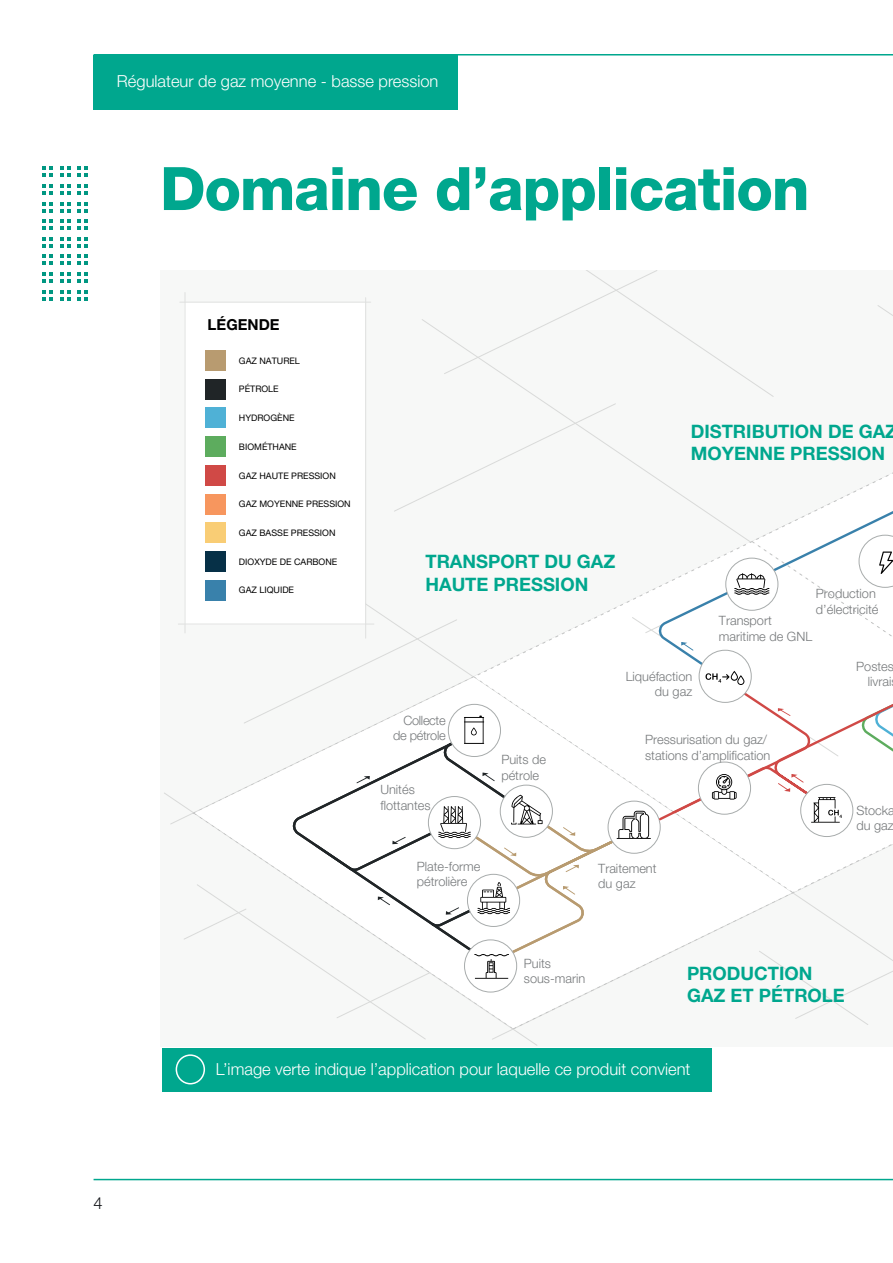
<style>
.page{position:relative;width:893px;height:1263px;background:#fff}
.page>*{position:absolute;margin:0;border:0;box-sizing:border-box;transform-origin:0 0}
.Titolo_Capitolo{font:800 60px "Helvetica Neue LT Pro";letter-spacing:-.02em;color:#00a78e}
.t1{font:700 18.45px/22px "Helvetica Neue LT Pro";color:#00a78e}
.Testo{font:300 16.5px "Helvetica Neue LT Pro";color:#fff}
.t2{font:300 16.5px "Helvetica Neue LT Pro";color:#121418}
.t3{font:700 15px "Helvetica Neue LT Pro";color:#000001}
.t4{font:300 12.75px/15.3px "Helvetica Neue LT Pro";color:#75787a}
.t5{font:300 12.75px/15.3px "Helvetica Neue LT Pro";letter-spacing:-.025em;color:#75787a;text-align:right}
.t6{font:9px "Helvetica Neue LT Pro";color:#000001}
</style>
<div class="page">
<div style="left:94px;top:55px;width:364px;height:55px;background:#00a78e"></div>
<hr style="left:94px;top:1179px;width:799px;height:1px;background:#00a78e">
<hr style="left:94px;top:54px;width:799px;height:2px;background:#00a78e">
<svg style="left:42px;top:167px;width:11px;height:10px"></svg>
<svg style="left:60px;top:167px;width:11px;height:10px"></svg>
<svg style="left:78px;top:167px;width:10px;height:10px"></svg>
<svg style="left:42px;top:184px;width:11px;height:11px"></svg>
<svg style="left:60px;top:184px;width:11px;height:11px"></svg>
<svg style="left:78px;top:184px;width:10px;height:11px"></svg>
<svg style="left:42px;top:202px;width:11px;height:10px"></svg>
<svg style="left:60px;top:202px;width:11px;height:10px"></svg>
<svg style="left:78px;top:202px;width:10px;height:10px"></svg>
<svg style="left:42px;top:219px;width:11px;height:11px"></svg>
<svg style="left:60px;top:219px;width:11px;height:11px"></svg>
<svg style="left:78px;top:219px;width:10px;height:11px"></svg>
<svg style="left:42px;top:237px;width:11px;height:11px"></svg>
<svg style="left:60px;top:237px;width:11px;height:11px"></svg>
<svg style="left:78px;top:237px;width:10px;height:11px"></svg>
<svg style="left:42px;top:255px;width:11px;height:10px"></svg>
<svg style="left:60px;top:255px;width:11px;height:10px"></svg>
<svg style="left:78px;top:255px;width:10px;height:10px"></svg>
<svg style="left:42px;top:272px;width:11px;height:11px"></svg>
<svg style="left:60px;top:272px;width:11px;height:11px"></svg>
<svg style="left:78px;top:272px;width:10px;height:11px"></svg>
<svg style="left:42px;top:290px;width:11px;height:10px"></svg>
<svg style="left:60px;top:290px;width:11px;height:10px"></svg>
<svg style="left:78px;top:290px;width:10px;height:10px"></svg>
<hr style="left:180px;top:302px;width:191px;height:1px;background:#dfe0df">
<hr style="left:178px;top:624px;width:196px;height:1px;background:#dfe0df">
<svg style="left:184px;top:270px;width:709px;height:769px"></svg>
<div style="left:162px;top:1048px;width:549px;height:43px;background:#00a78e"></div>
<div style="left:176px;top:1054px;width:29px;height:30px;border:2px solid #fff;border-radius:50%"></div>
<p class="Testo" style="left:117px;top:71px;width:323px">Régulateur de gaz moyenne - basse pression</p>
<p class="Titolo_Capitolo" style="left:160px;top:153px;width:651px">Domaine d’application</p>
<p class="t3" style="left:208px;top:316px;width:73px">LÉGENDE</p>
<p class="t6" style="left:239px;top:355px;width:62px">GAZ NATUREL</p>
<p class="t6" style="left:239px;top:384px;width:41px">PÉTROLE</p>
<p class="t6" style="left:239px;top:413px;width:57px">HYDROGÈNE</p>
<p class="t6" style="left:239px;top:441px;width:59px">BIOMÉTHANE</p>
<p class="t6" style="left:239px;top:470px;width:98px">GAZ HAUTE PRESSION</p>
<p class="t6" style="left:239px;top:499px;width:113px">GAZ MOYENNE PRESSION</p>
<p class="t6" style="left:239px;top:527px;width:98px">GAZ BASSE PRESSION</p>
<p class="t6" style="left:239px;top:556px;width:100px">DIOXYDE DE CARBONE</p>
<p class="t6" style="left:239px;top:584px;width:57px">GAZ LIQUIDE</p>
<p class="t1" style="left:691px;top:420px;width:208px">DISTRIBUTION DE GAZ<br>MOYENNE PRESSION</p>
<p class="t1" style="left:425px;top:550px;width:191px">TRANSPORT DU GAZ<br>HAUTE PRESSION</p>
<p class="t5" style="left:393px;top:712px;width:54px">Collecte de pétrole</p>
<p class="t4" style="left:380px;top:782px;width:52px">Unités flottantes</p>
<p class="t4" style="left:501px;top:752px;width:46px">Puits de pétrole</p>
<p class="t4" style="left:816px;top:586px;width:64px">Production d’électricité</p>
<p class="t4" style="left:626px;top:669px;width:68px;text-align:right">Liquéfaction du gaz</p>
<p class="t4" style="left:719px;top:613px;width:95px">Transport maritime de GNL</p>
<p class="t4" style="left:645px;top:732px;width:127px">Pressurisation du gaz/ stations d’amplification</p>
<p class="t4" style="left:856px;top:658px;width:39px;text-align:right">Postes livrai</p>
<p class="t4" style="left:856px;top:802px;width:40px">Stocka du gaz</p>
<p class="t4" style="left:417px;top:858px;width:65px">Plate-forme pétrolière</p>
<p class="t4" style="left:598px;top:860px;width:60px">Traitement du gaz</p>
<p class="t4" style="left:524px;top:955px;width:63px">Puits sous-marin</p>
<p class="t1" style="left:687px;top:962px;width:159px">PRODUCTION<br>GAZ ET PÉTROLE</p>
<p class="Testo" style="left:216px;top:1059px;width:476px">L’image verte indique l’application pour laquelle ce produit convient</p>
<p class="t2" style="left:94px;top:1193px;width:11px">4</p>
</div>
